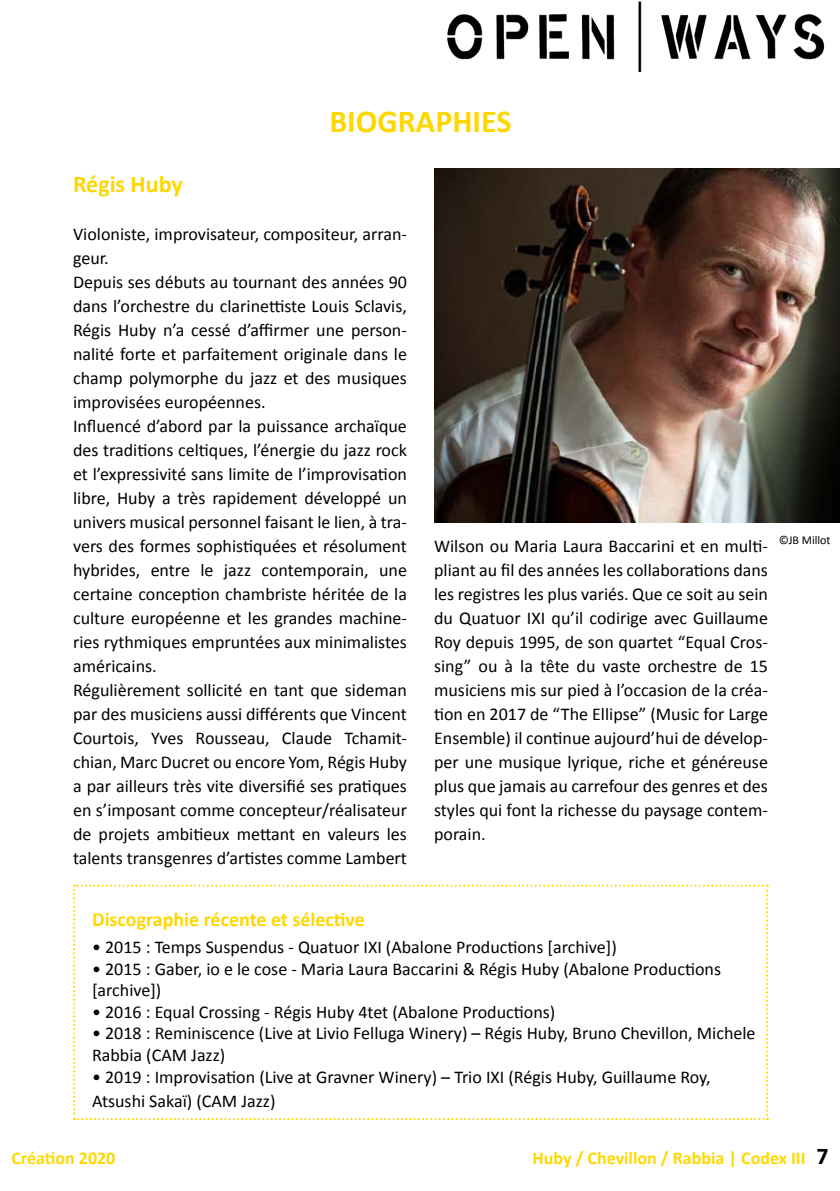
<style>
.page{position:relative;width:840px;height:1191px;background:#fff}
.page>*{position:absolute;margin:0;border:0;box-sizing:border-box;transform-origin:0 0}
.t1{font:700 32px "Calibri";color:#ffd700}
.t2{font:700 24px "Calibri";color:#ffd700}
.t3{font:700 20px "Calibri";color:#ffd700}
.t4{font:18px/24px "Calibri";color:#000}
.t5{font:700 18px "Calibri";color:#ffd700}
.t6{font:12px "Calibri";color:#000}
.s1{font-size:24px;color:#000}
</style>
<div class="page">
<img style="left:447px;top:1px;width:378px;height:71px">
<img style="left:434px;top:168px;width:405px;height:355px">
<svg style="left:73px;top:884px;width:694px;height:236px"></svg>
<h1 class="t1" style="left:329px;top:101px;width:184px">BIOGRAPHIES</h1>
<h2 class="t2" style="left:73px;top:169px;width:111px">Régis Huby</h2>
<p class="t4" style="left:73px;top:222px;width:335px">Violoniste, improvisateur, compositeur, arran&shy;geur.<br>Depuis ses débuts au tournant des années 90 dans l’orchestre du clarinettiste Louis Sclavis, Régis Huby n’a cessé d’affirmer une person&shy;nalité forte et parfaitement originale dans le champ polymorphe du jazz et des musiques improvisées européennes.<br>Influencé d’abord par la puissance archaïque des traditions celtiques, l’énergie du jazz rock et l’expressivité sans limite de l’improvisation libre, Huby a très rapidement développé un univers musical personnel faisant le lien, à tra&shy;vers des formes sophistiquées et résolument hybrides, entre le jazz contemporain, une certaine conception chambriste héritée de la culture européenne et les grandes machine&shy;ries rythmiques empruntées aux minimalistes américains.<br>Régulièrement sollicité en tant que sideman par des musiciens aussi différents que Vincent Courtois, Yves Rousseau, Claude Tchamit&shy;chian, Marc Ducret ou encore Yom, Régis Huby a par ailleurs très vite diversifié ses pratiques en s’imposant comme concepteur/réalisateur de projets ambitieux mettant en valeurs les talents transgenres d’artistes comme Lambert</p>
<p class="t4" style="left:434px;top:534px;width:335px;text-align:justify">Wilson ou Maria Laura Baccarini et en multi&shy;pliant au fil des années les collaborations dans les registres les plus variés. Que ce soit au sein du Quatuor IXI qu’il codirige avec Guillaume Roy depuis 1995, de son quartet “Equal Cros&shy;sing” ou à la tête du vaste orchestre de 15 musiciens mis sur pied à l’occasion de la créa&shy;tion en 2017 de “The Ellipse” (Music for Large Ensemble) il continue aujourd’hui de dévelop&shy;per une musique lyrique, riche et généreuse plus que jamais au carrefour des genres et des styles qui font la richesse du paysage contem&shy;porain.</p>
<p class="t6" style="left:778px;top:532px;width:53px">©JB Millot</p>
<p class="t3" style="left:92px;top:906px;width:274px">Discographie récente et sélective</p>
<p class="t4" style="left:92px;top:935px;width:526px">• 2015 : Temps Suspendus - Quatuor IXI (Abalone Productions [archive])</p>
<p class="t4" style="left:92px;top:958px;width:630px;line-height:21.6px">• 2015 : Gaber, io e le cose - Maria Laura Baccarini &amp; Régis Huby (Abalone Productions [archive])</p>
<p class="t4" style="left:92px;top:1000px;width:464px">• 2016 : Equal Crossing - Régis Huby 4tet (Abalone Productions)</p>
<p class="t4" style="left:92px;top:1022px;width:664px;line-height:21.6px">• 2018 : Reminiscence (Live at Livio Felluga Winery) – Régis Huby, Bruno Chevillon, Michele<br>Rabbia (CAM Jazz)</p>
<p class="t4" style="left:92px;top:1064px;width:619px">• 2019 : Improvisation (Live at Gravner Winery) – Trio IXI (Régis Huby, Guillaume Roy,<br>Atsushi Sakaï) (CAM Jazz)</p>
<p class="t5" style="left:11px;top:1146px;width:105px">Création 2020</p>
<p class="t5" style="left:532px;top:1146px;width:297px">Huby / Chevillon / Rabbia | Codex III <span class="s1">7</span></p>
</div>
